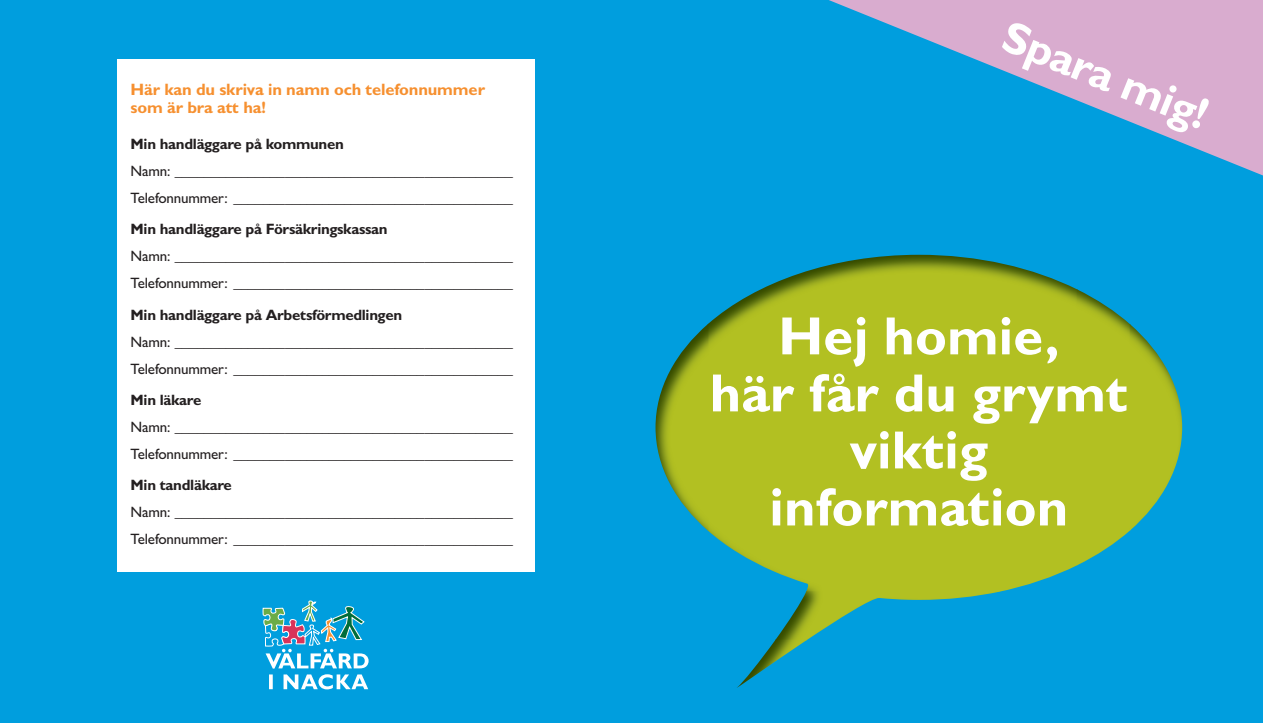
<style>
.page{position:relative;width:1263px;height:723px;background:#009ede}
.page>*{position:absolute;margin:0;border:0;box-sizing:border-box;transform-origin:0 0}
.t1{font:700 54px/57px "Gill Sans MT For Nacka";color:#fff;text-align:center}
.t2{font:700 45px "Gill Sans MT For Nacka";color:#fff}
.t3{font:700 16.5px/18.8px "Gill Sans MT For Nacka";letter-spacing:-.01em;color:#f69030}
.t4{font:500 15px/27px "Gill Sans MT For Nacka";letter-spacing:-.01em;color:#231f20}
.t5{font:700 15px "Gill Sans MT For Nacka";letter-spacing:-.02em;color:#231f20}
</style>
<div class="page">
<img style="left:708px;top:255px;width:369px;height:337px">
<img style="left:1077px;top:289px;width:53px;height:276px">
<img style="left:655px;top:324px;width:53px;height:207px">
<img style="left:1130px;top:324px;width:52px;height:207px">
<img style="left:775px;top:591px;width:226px;height:49px">
<img style="left:737px;top:639px;width:70px;height:49px">
<svg style="left:269px;top:674px;width:99px;height:15px"></svg>
<svg style="left:263px;top:601px;width:106px;height:67px"></svg>
<svg style="left:829px;top:0;width:434px;height:175px"></svg>
<div style="left:117px;top:59px;width:417px;height:512px;background:#fff"></div>
<p class="t3" style="left:131px;top:79px;width:356px">Här kan du skriva in namn och telefonnummer som är bra att ha!</p>
<p class="t5" style="left:131px;top:135px;width:215px">Min handläggare på kommunen</p>
<p class="t4" style="left:131px;top:158px;width:384px">Namn: ______________________________________________<br>Telefonnummer: ______________________________________</p>
<p class="t5" style="left:131px;top:220px;width:259px">Min handläggare på Försäkringskassan</p>
<p class="t4" style="left:131px;top:243px;width:384px">Namn: ______________________________________________<br>Telefonnummer: ______________________________________</p>
<p class="t5" style="left:131px;top:305px;width:273px">Min handläggare på Arbetsförmedlingen</p>
<p class="t4" style="left:131px;top:328px;width:384px">Namn: ______________________________________________<br>Telefonnummer: ______________________________________</p>
<p class="t5" style="left:131px;top:390px;width:72px">Min läkare</p>
<p class="t4" style="left:131px;top:413px;width:384px">Namn: ______________________________________________<br>Telefonnummer: ______________________________________</p>
<p class="t5" style="left:131px;top:475px;width:103px">Min tandläkare</p>
<p class="t4" style="left:131px;top:498px;width:384px;line-height:27.6px">Namn: ______________________________________________<br>Telefonnummer: ______________________________________</p>
<h2 class="t2" style="left:1015px;top:8px;width:219px;rotate:22deg">Spara mig!</h2>
<h1 class="t1" style="left:710px;top:306px;width:420px">Hej homie,<br>här får du grymt viktig information</h1>
</div>
